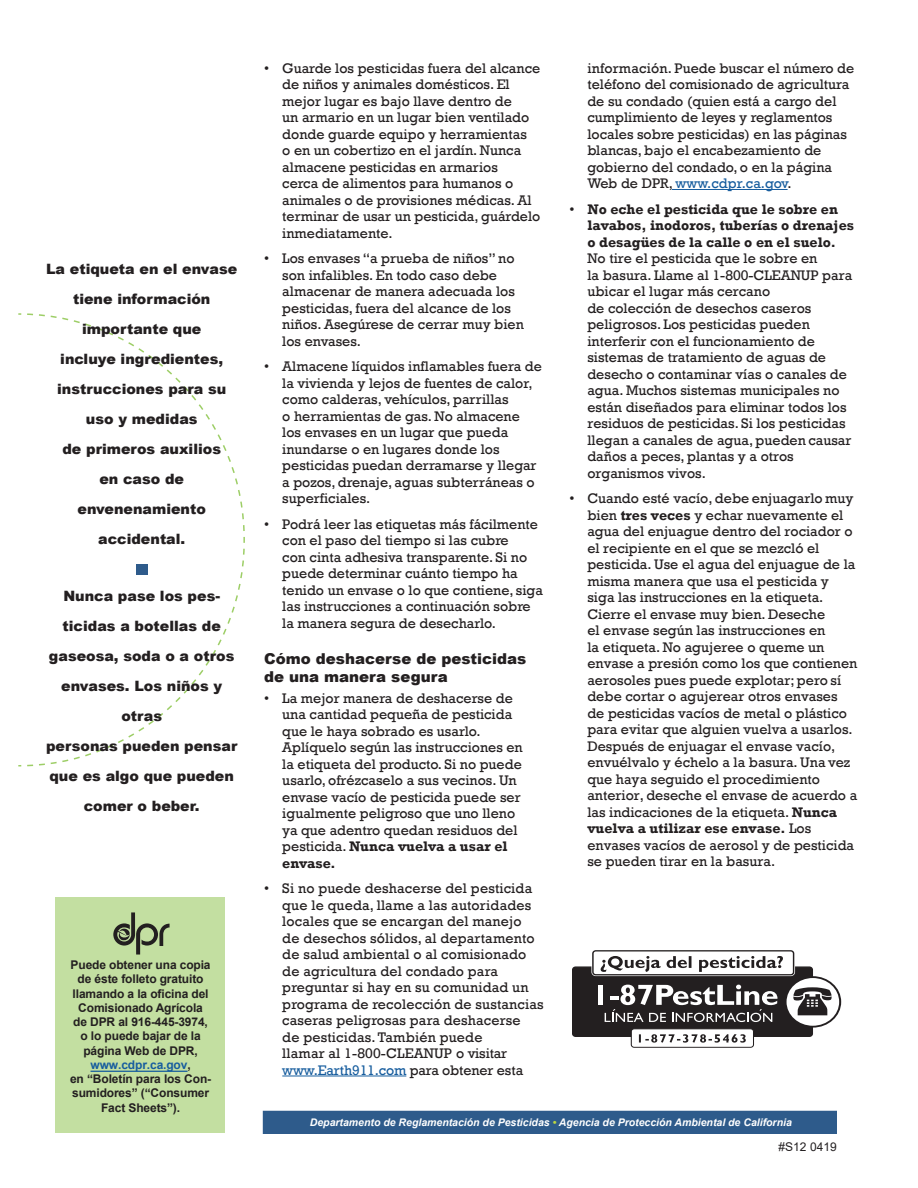
<style>
.page{position:relative;width:918px;height:1188px;background:#fff}
.page>*{position:absolute;margin:0;border:0;box-sizing:border-box;transform-origin:0 0}
.t1{font:900 15px/18px "Arial";color:#231f20}
.t2{font:14.25px/16.5px "Rockwell";color:#231f20}
.t3{font:900 14.25px/30px "Arial";color:#231f20;text-align:center}
.t4{font:700 14.25px/16.5px "Rockwell";color:#231f20}
.t5{font:700 12px/14.2px "Arial";letter-spacing:-.01em;color:#231f20;text-align:center}
.t6{font:12px "Arial";color:#231f20}
.t7{font:italic 700 10.5px "Arial";color:#fff}
.s1{color:#175d9e}
.s2{font-weight:700}
.s3{font-weight:400}
.s4{color:#bdd63f}
</style>
<div class="page">
<svg style="left:18px;top:313px;width:227px;height:454px"></svg>
<div style="left:263px;top:1111px;width:574px;height:23px;background:#2e5b8b"></div>
<hr style="left:672px;top:189px;width:116px;height:1px;background:#175d9e">
<hr style="left:282px;top:1076px;width:124px;height:1px;background:#175d9e">
<div style="left:56px;top:897px;width:169px;height:235px;background:#c3dfa1"></div>
<div style="left:573px;top:967px;width:239px;height:69px;background:#231f20;border-radius:3px"></div>
<div style="left:572px;top:966px;width:241px;height:71px;border:1px solid #231f20;border-radius:3px"></div>
<div style="left:592px;top:950px;width:203px;height:26px;border:3px solid #fff;border-radius:3px"></div>
<div style="left:593px;top:951px;width:201px;height:24px;background:#fff;border-radius:3px"></div>
<div style="left:592px;top:950px;width:202px;height:25px;border:1px solid #231f20;border-radius:3px"></div>
<div style="left:598px;top:985px;width:5px;height:20px;background:#fff"></div>
<svg style="left:786px;top:977px;width:54px;height:50px"></svg>
<div style="left:785px;top:976px;width:56px;height:52px;border:2px solid #231f20;border-radius:50%"></div>
<svg style="left:793px;top:987px;width:39px;height:28px"></svg>
<div style="left:631px;top:1029px;width:123px;height:18px;background:#fff;border-radius:3px"></div>
<div style="left:631px;top:1028px;width:123px;height:20px;border:1px solid #231f20;border-radius:3px"></div>
<svg style="left:639px;top:1034px;width:107px;height:9px"></svg>
<svg style="left:601px;top:956px;width:60px;height:16px"></svg>
<svg style="left:667px;top:956px;width:24px;height:12px"></svg>
<svg style="left:699px;top:956px;width:84px;height:16px"></svg>
<svg style="left:605px;top:985px;width:173px;height:37px"></svg>
<div style="left:137px;top:564px;width:11px;height:11px;background:#2e5b8b"></div>
<svg style="left:113px;top:912px;width:57px;height:42px"></svg>
<hr style="left:91px;top:1071px;width:97px;height:1px;background:#175d9e">
<p class="t3" style="left:46px;top:254px;width:193px">La etiqueta en el envase tiene información importante que<br>incluye ingredientes, instrucciones para su uso y medidas<br>de primeros auxilios<br>en caso de envenenamiento accidental.</p>
<p class="t3" style="left:46px;top:581px;width:193px">Nunca pase los pes&shy;ticidas a botellas de gaseosa, soda o a otros envases. Los niños y otras<br>personas pueden pensar que es algo que pueden comer o beber.</p>
<p class="t5" style="left:70px;top:958px;width:143px">Puede obtener una copia de éste folleto gratuito llamando a la oficina del<br>Comisionado Agrícola de DPR al 916-445-3974, o lo puede bajar de la página Web de DPR, <span class="s1">www.cdpr.ca.gov</span>,<br>en “Boletín para los Con&shy;sumidores” (“Consumer<br>Fact Sheets”).</p>
<p class="t2" style="left:282px;top:60px;width:260px;text-indent:-18px">• Guarde los pesticidas fuera del alcance de niños y animales domésticos. El mejor lugar es bajo llave dentro de<br>un armario en un lugar bien ventilado donde guarde equipo y herramientas<br>o en un cobertizo en el jardín. Nunca almacene pesticidas en armarios<br>cerca de alimentos para humanos o animales o de provisiones médicas. Al terminar de usar un pesticida, guárdelo inmediatamente.</p>
<p class="t2" style="left:282px;top:251px;width:243px;text-indent:-18px">• Los envases “a prueba de niños” no son infalibles. En todo caso debe almacenar de manera adecuada los pesticidas, fuera del alcance de los niños. Asegúrese de cerrar muy bien los envases.</p>
<p class="t2" style="left:282px;top:359px;width:261px;text-indent:-18px">• Almacene líquidos inflamables fuera de la vivienda y lejos de fuentes de calor, como calderas, vehículos, parrillas<br>o herramientas de gas. No almacene los envases en un lugar que pueda inundarse o en lugares donde los pesticidas puedan derramarse y llegar a pozos, drenaje, aguas subterráneas o superficiales.</p>
<p class="t2" style="left:282px;top:516px;width:262px;text-indent:-18px">• Podrá leer las etiquetas más fácilmente con el paso del tiempo si las cubre<br>con cinta adhesiva transparente. Si no puede determinar cuánto tiempo ha tenido un envase o lo que contiene, siga las instrucciones a continuación sobre la manera segura de desecharlo.</p>
<p class="t1" style="left:264px;top:649px;width:264px">Cómo deshacerse de pesticidas de una manera segura</p>
<p class="t2" style="left:282px;top:690px;width:242px;text-indent:-18px">• La mejor manera de deshacerse de una cantidad pequeña de pesticida que le haya sobrado es usarlo.<br>Aplíquelo según las instrucciones en la etiqueta del producto. Si no puede usarlo, ofrézcaselo a sus vecinos. Un envase vacío de pesticida puede ser igualmente peligroso que uno lleno ya que adentro quedan residuos del pesticida. <span class="s2">Nunca vuelva a usar el envase.</span></p>
<p class="t2" style="left:282px;top:881px;width:263px;text-indent:-18px">• Si no puede deshacerse del pesticida que le queda, llame a las autoridades locales que se encargan del manejo<br>de desechos sólidos, al departamento de salud ambiental o al comisionado de agricultura del condado para preguntar si hay en su comunidad un programa de recolección de sustancias caseras peligrosas para deshacerse<br>de pesticidas. También puede<br>llamar al 1-800-CLEANUP o visitar <span class="s1">www.Earth911.com</span> para obtener esta</p>
<p class="t2" style="left:587px;top:60px;width:268px">información. Puede buscar el número de teléfono del comisionado de agricultura de su condado (quien está a cargo del cumplimiento de leyes y reglamentos locales sobre pesticidas) en las páginas blancas, bajo el encabezamiento de gobierno del condado, o en la página Web de DPR, <span class="s1">www.cdpr.ca.gov</span>.</p>
<p class="t4" style="left:587px;top:201px;width:268px;text-indent:-18px"><span class="s3">•</span> No eche el pesticida que le sobre en lavabos, inodoros, tuberías o drenajes o desagües de la calle o en el suelo.</p>
<p class="t2" style="left:587px;top:251px;width:266px">No tire el pesticida que le sobre en<br>la basura. Llame al 1-800-CLEANUP para ubicar el lugar más cercano<br>de colección de desechos caseros peligrosos. Los pesticidas pueden interferir con el funcionamiento de sistemas de tratamiento de aguas de desecho o contaminar vías o canales de agua. Muchos sistemas municipales no están diseñados para eliminar todos los residuos de pesticidas. Si los pesticidas llegan a canales de agua, pueden causar daños a peces, plantas y a otros organismos vivos.</p>
<p class="t2" style="left:587px;top:491px;width:272px;text-indent:-18px">• Cuando esté vacío, debe enjuagarlo muy bien <span class="s2">tres veces</span> y echar nuevamente el agua del enjuague dentro del rociador o el recipiente en el que se mezcló el pesticida. Use el agua del enjuague de la misma manera que usa el pesticida y siga las instrucciones en la etiqueta.<br>Cierre el envase muy bien. Deseche<br>el envase según las instrucciones en<br>la etiqueta. No agujeree o queme un envase a presión como los que contienen aerosoles pues puede explotar; pero sí debe cortar o agujerear otros envases de pesticidas vacíos de metal o plástico para evitar que alguien vuelva a usarlos.<br>Después de enjuagar el envase vacío, envuélvalo y échelo a la basura. Una vez que haya seguido el procedimiento anterior, deseche el envase de acuerdo a las indicaciones de la etiqueta. <span class="s2">Nunca vuelva a utilizar ese envase.</span> Los envases vacíos de aerosol y de pesticida se pueden tirar en la basura.</p>
<p class="t7" style="left:310px;top:1115px;width:483px">Departamento de Reglamentación de Pesticidas <span class="s4">•</span> Agencia de Protección Ambiental de California</p>
<p class="t6" style="left:779px;top:1138px;width:60px">#S12 0419</p>
</div>
